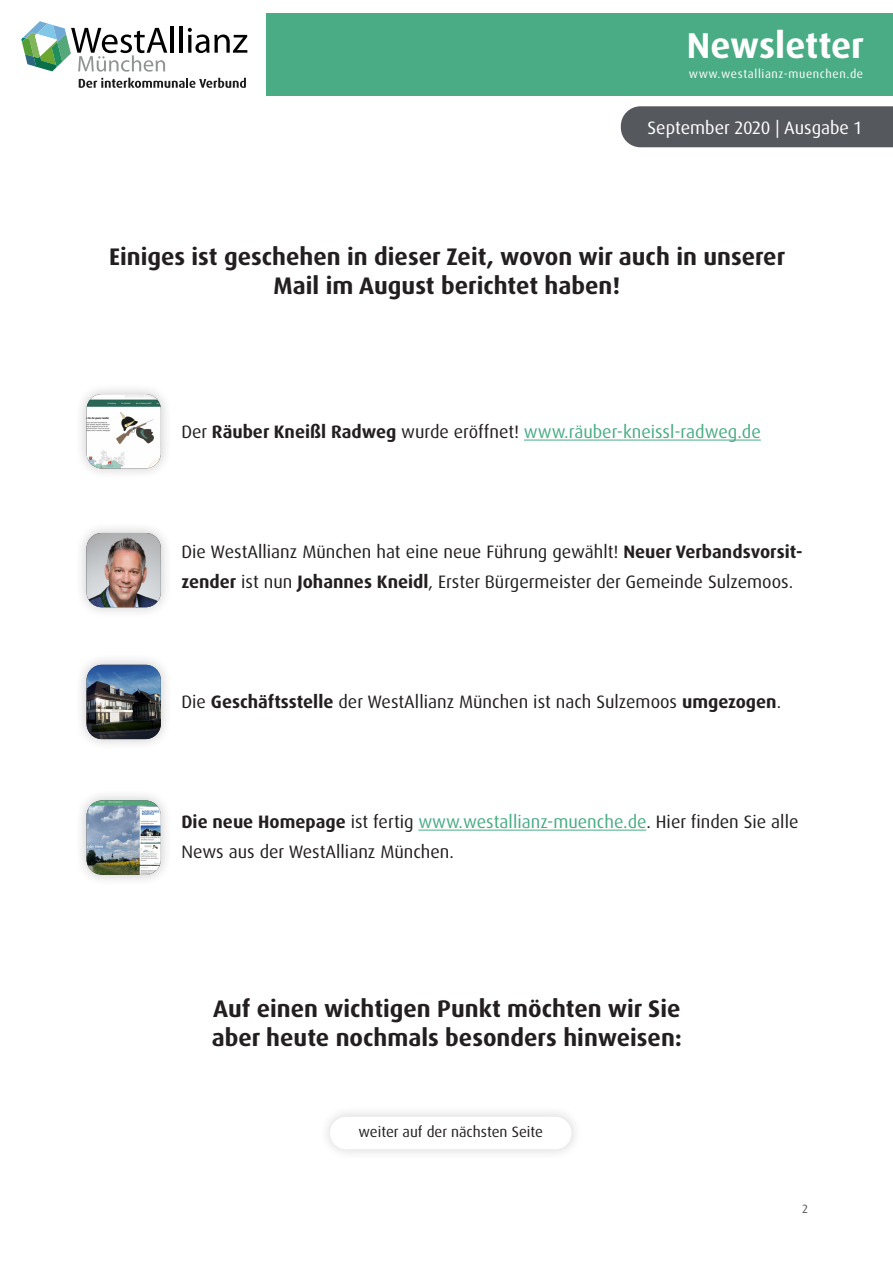
<style>
.page{position:relative;width:893px;height:1263px;background:#fff}
.page>*{position:absolute;margin:0;border:0;box-sizing:border-box;transform-origin:0 0}
.t1{font:700 36px "Dax Pro";color:#fff}
.t2{font:700 24px/28.8px "Dax Pro";color:#231f20;text-align:center}
.t3{font:18px/30px "Dax Pro";color:#231f20}
.t4{font:18px "Dax Pro";color:#49ac85}
.t5{font:18px "Dax Pro";color:#fff}
.t6{font:15px "Dax Pro";color:#231f20}
.t7{font:12px "Dax Pro";letter-spacing:.05em;color:#fff}
.t8{font:12px "Dax Pro";color:#585859}
.s1{color:#231f20}
.s2{font-weight:700;color:#231f20}
.s3{font-weight:700}
.s4{color:#49ac85}
</style>
<div class="page">
<hr style="left:524px;top:440px;width:237px;height:1px;background:#49ac85">
<hr style="left:418px;top:830px;width:228px;height:1px;background:#49ac85">
<div style="left:75px;top:382px;width:98px;height:98px;background:#231f20;opacity:.25"></div>
<img style="left:87px;top:394px;width:74px;height:74px">
<div style="left:75px;top:521px;width:98px;height:98px;background:#231f20;opacity:.25"></div>
<img style="left:87px;top:533px;width:74px;height:74px">
<div style="left:75px;top:653px;width:98px;height:98px;background:#231f20;opacity:.25"></div>
<img style="left:87px;top:665px;width:74px;height:74px">
<div style="left:75px;top:789px;width:98px;height:97px;background:#231f20;opacity:.25"></div>
<img style="left:87px;top:800px;width:74px;height:75px">
<div style="left:319px;top:1105px;width:264px;height:56px;background:#f8f8f8"></div>
<div style="left:330px;top:1117px;width:241px;height:32px;background:#fff;border-radius:16px"></div>
<div style="left:266px;top:13px;width:627px;height:83px;background:#49ac85"></div>
<div style="left:621px;top:106px;width:272px;height:41px;background:#55585c"></div>
<hr style="left:171px;top:27px;width:3px;height:26px;background:#000">
<hr style="left:180px;top:27px;width:3px;height:26px;background:#000">
<svg style="left:188px;top:28px;width:59px;height:25px"></svg>
<svg style="left:21px;top:21px;width:146px;height:51px"></svg>
<svg style="left:79px;top:78px;width:167px;height:10px"></svg>
<h1 class="t1" style="left:687px;top:22px;width:179px">Newsletter</h1>
<p class="t7" style="left:689px;top:66px;width:176px">www.westallianz-muenchen.de</p>
<p class="t5" style="left:648px;top:116px;width:215px">September 2020 | Ausgabe 1</p>
<p class="t2" style="left:109px;top:243px;width:678px">Einiges ist geschehen in dieser Zeit, wovon wir auch in unserer<br>Mail im August berichtet haben!</p>
<p class="t4" style="left:181px;top:420px;width:581px"><span class="s1">Der</span> <span class="s2">Räuber Kneißl Radweg</span> <span class="s1">wurde eröffnet!</span> www.räuber-kneissl-radweg.de</p>
<p class="t3" style="left:181px;top:537px;width:622px">Die WestAllianz München hat eine neue Führung gewählt! <span class="s3">Neuer Verbandsvorsit&shy;zender</span> ist nun <span class="s3">Johannes Kneidl</span>, Erster Bürgermeister der Gemeinde Sulzemoos.</p>
<p class="t3" style="left:181px;top:687px;width:601px">Die <span class="s3">Geschäftsstelle</span> der WestAllianz München ist nach Sulzemoos <span class="s3">umgezogen</span>.</p>
<p class="t3" style="left:181px;top:807px;width:619px"><span class="s3">Die neue Homepage</span> ist fertig <span class="s4">www.westallianz-muenche.de</span>. Hier finden Sie alle<br>News aus der WestAllianz München.</p>
<p class="t2" style="left:212px;top:994px;width:472px;text-align:left">Auf einen wichtigen Punkt möchten wir Sie aber heute nochmals besonders hinweisen:</p>
<p class="t6" style="left:358px;top:1122px;width:186px">weiter auf der nächsten Seite</p>
<p class="t8" style="left:802px;top:1201px;width:7px">2</p>
</div>
